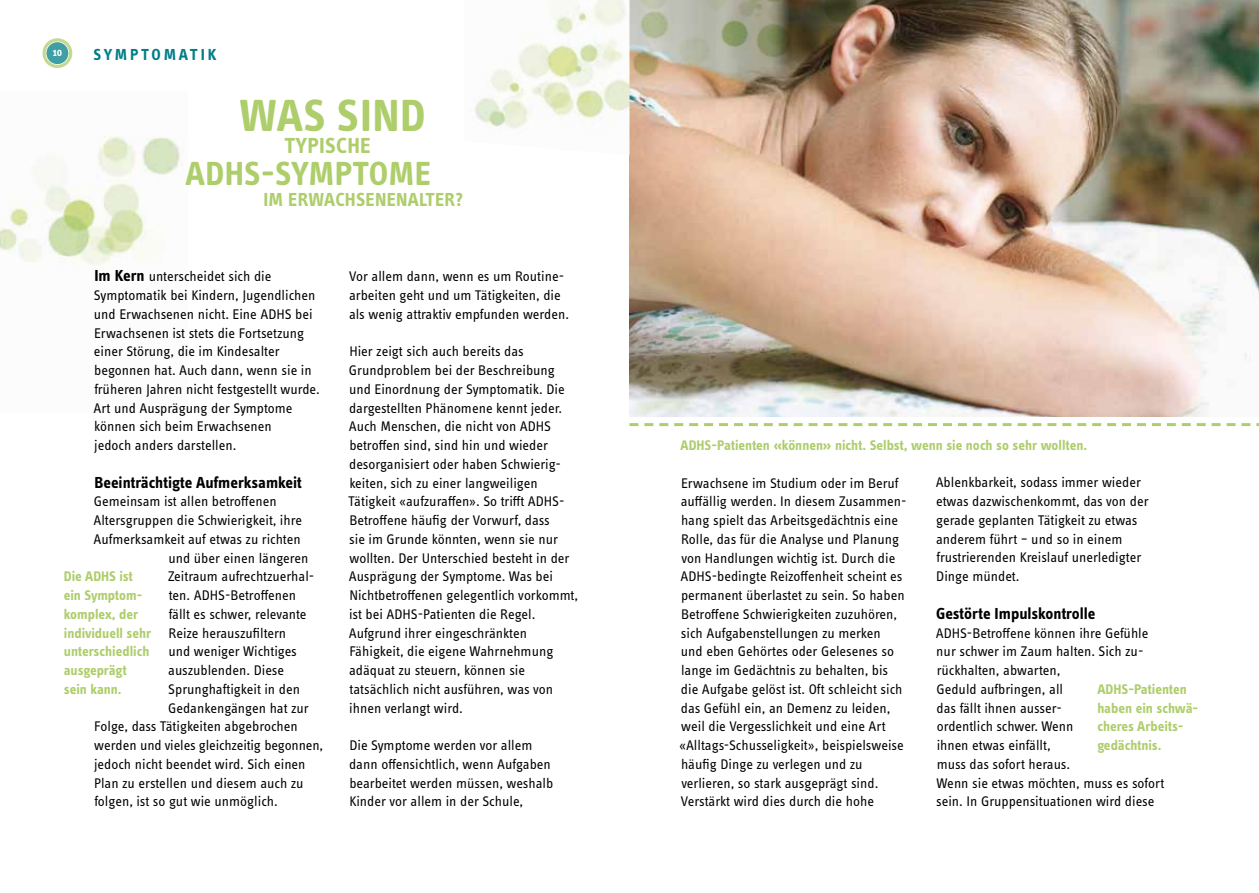
<style>
.page{position:relative;width:1259px;height:893px;background:#fff}
.page>*{position:absolute;margin:0;border:0;box-sizing:border-box;transform-origin:0 0}
.t1{font:700 46.5px "Info OT Text";letter-spacing:.01em;color:#aecd6b}
.t2{font:700 34.5px "Info OT Text";letter-spacing:.01em;color:#aecd6b}
.t3{font:700 22.5px "Info OT Text";letter-spacing:.01em;color:#aecd6b}
.t4{font:700 19.5px "Info OT Text";letter-spacing:.01em;color:#aecd6b}
.t5{font:700 16.5px "Info OT Text";color:#000}
.t6{font:700 16.5px "Info OT Text";letter-spacing:.165em;color:#007e87}
.t7{font:14.4px/18.8px "Info OT Text";color:#000}
.t8{font:700 14.4px/18.8px "Info OT Text";color:#aecd6b}
.t9{font:700 11.25px "Info OT Text";color:#fff}
.s1{font-weight:700;font-size:16.5px}
</style>
<div class="page">
<svg style="left:43px;top:38px;width:29px;height:30px"></svg>
<img style="left:630px;top:0;width:629px;height:417px">
<svg style="left:629px;top:423px;width:630px;height:3px"></svg>
<img style="left:475px;top:0;width:154px;height:129px">
<img style="left:0;top:136px;width:180px;height:130px">
<img style="left:629px;top:0;width:339px;height:141px">
<p class="t9" style="left:53px;top:45px;width:11px">10</p>
<p class="t6" style="left:94px;top:44px;width:124px">SYMPTOMATIK</p>
<h1 class="t1" style="left:239px;top:86px;width:187px">WAS SIND</h1>
<h3 class="t3" style="left:284px;top:132px;width:88px">TYPISCHE</h3>
<h2 class="t2" style="left:186px;top:152px;width:247px">ADHS-SYMPTOME</h2>
<h3 class="t4" style="left:263px;top:187px;width:201px">IM ERWACHSENENALTER?</h3>
<p class="t7" style="left:93px;top:267px;width:228px"><span class="s1">Im Kern</span> unterscheidet sich die Symptomatik bei Kindern, Jugendlichen und Erwachsenen nicht. Eine ADHS bei Erwachsenen ist stets die Fortsetzung einer Störung, die im Kindesalter begonnen hat. Auch dann, wenn sie in früheren Jahren nicht festgestellt wurde.<br>Art und Ausprägung der Symptome können sich beim Erwachsenen<br>jedoch anders darstellen.</p>
<p class="t5" style="left:94px;top:472px;width:209px">Beeinträchtigte Aufmerksamkeit</p>
<p class="t7" style="left:93px;top:492px;width:210px">Gemeinsam ist allen betroffenen<br>Altersgruppen die Schwierigkeit, ihre<br>Aufmerksamkeit auf etwas zu richten</p>
<p class="t7" style="left:168px;top:548px;width:142px">und über einen längeren</p>
<p class="t7" style="left:168px;top:567px;width:148px">Zeitraum aufrechtzuerhal-</p>
<p class="t7" style="left:169px;top:586px;width:129px">ten. ADHS-Betroffenen</p>
<p class="t7" style="left:169px;top:604px;width:139px">fällt es schwer, relevante</p>
<p class="t7" style="left:169px;top:623px;width:119px">Reize herauszufiltern</p>
<p class="t7" style="left:168px;top:642px;width:130px">und weniger Wichtiges</p>
<p class="t7" style="left:168px;top:661px;width:117px">auszublenden. Diese</p>
<p class="t7" style="left:168px;top:679px;width:133px">Sprunghaftigkeit in den</p>
<p class="t7" style="left:168px;top:698px;width:142px">Gedankengängen hat zur</p>
<p class="t7" style="left:94px;top:717px;width:205px">Folge, dass Tätigkeiten abgebrochen</p>
<p class="t7" style="left:94px;top:736px;width:230px">werden und vieles gleichzeitig begonnen,</p>
<p class="t7" style="left:94px;top:754px;width:213px">jedoch nicht beendet wird. Sich einen</p>
<p class="t7" style="left:94px;top:773px;width:211px">Plan zu erstellen und diesem auch zu</p>
<p class="t7" style="left:94px;top:792px;width:185px">folgen, ist so gut wie unmöglich.</p>
<p class="t8" style="left:64px;top:567px;width:89px">Die ADHS ist ein Symptom&shy;komplex, der individuell sehr unterschiedlich ausgeprägt sein kann.</p>
<p class="t7" style="left:349px;top:267px;width:221px">Vor allem dann, wenn es um Routine&shy;arbeiten geht und um Tätigkeiten, die als wenig attraktiv empfunden werden.</p>
<p class="t7" style="left:348px;top:342px;width:231px">Hier zeigt sich auch bereits das Grundproblem bei der Beschreibung und Einordnung der Symptomatik. Die dargestellten Phänomene kennt jeder.<br>Auch Menschen, die nicht von ADHS betroffen sind, sind hin und wieder desorganisiert oder haben Schwierig&shy;keiten, sich zu einer langweiligen Tätigkeit «aufzuraffen». So trifft ADHS-Betroffene häufig der Vorwurf, dass<br>sie im Grunde könnten, wenn sie nur wollten. Der Unterschied besteht in der Ausprägung der Symptome. Was bei Nichtbetroffenen gelegentlich vorkommt, ist bei ADHS-Patienten die Regel.<br>Aufgrund ihrer eingeschränkten Fähigkeit, die eigene Wahrnehmung adäquat zu steuern, können sie tatsächlich nicht ausführen, was von ihnen verlangt wird.</p>
<p class="t7" style="left:349px;top:736px;width:206px">Die Symptome werden vor allem dann offensichtlich, wenn Aufgaben bearbeitet werden müssen, weshalb Kinder vor allem in der Schule,</p>
<p class="t8" style="left:680px;top:436px;width:408px">ADHS-Patienten «können» nicht. Selbst, wenn sie noch so sehr wollten.</p>
<p class="t7" style="left:679px;top:473px;width:229px">Erwachsene im Studium oder im Beruf auffällig werden. In diesem Zusammen&shy;hang spielt das Arbeitsgedächtnis eine Rolle, das für die Analyse und Planung von Handlungen wichtig ist. Durch die ADHS-bedingte Reizoffenheit scheint es permanent überlastet zu sein. So haben Betroffene Schwierigkeiten zuzuhören, sich Aufgabenstellungen zu merken<br>und eben Gehörtes oder Gelesenes so lange im Gedächtnis zu behalten, bis die Aufgabe gelöst ist. Oft schleicht sich das Gefühl ein, an Demenz zu leiden, weil die Vergesslichkeit und eine Art «Alltags-Schusseligkeit», beispielsweise häufig Dinge zu verlegen und zu verlieren, so stark ausgeprägt sind.<br>Verstärkt wird dies durch die hohe</p>
<p class="t7" style="left:935px;top:473px;width:214px">Ablenkbarkeit, sodass immer wieder etwas dazwischenkommt, das von der gerade geplanten Tätigkeit zu etwas anderem führt – und so in einem frustrierenden Kreislauf unerledigter<br>Dinge mündet.</p>
<p class="t5" style="left:936px;top:603px;width:161px">Gestörte Impulskontrolle</p>
<p class="t7" style="left:935px;top:623px;width:214px">ADHS-Betroffene können ihre Gefühle nur schwer im Zaum halten. Sich zu-</p>
<p class="t7" style="left:936px;top:661px;width:230px">rückhalten, abwarten,<br>Geduld aufbringen, all<br>das fällt ihnen ausser-<br>ordentlich schwer. Wenn<br>ihnen etwas einfällt,<br>muss das sofort heraus.<br>Wenn sie etwas möchten, muss es sofort sein. In Gruppensituationen wird diese</p>
<p class="t8" style="left:1097px;top:679px;width:102px">ADHS-Patienten haben ein schwä&shy;cheres Arbeits&shy;gedächtnis.</p>
</div>
